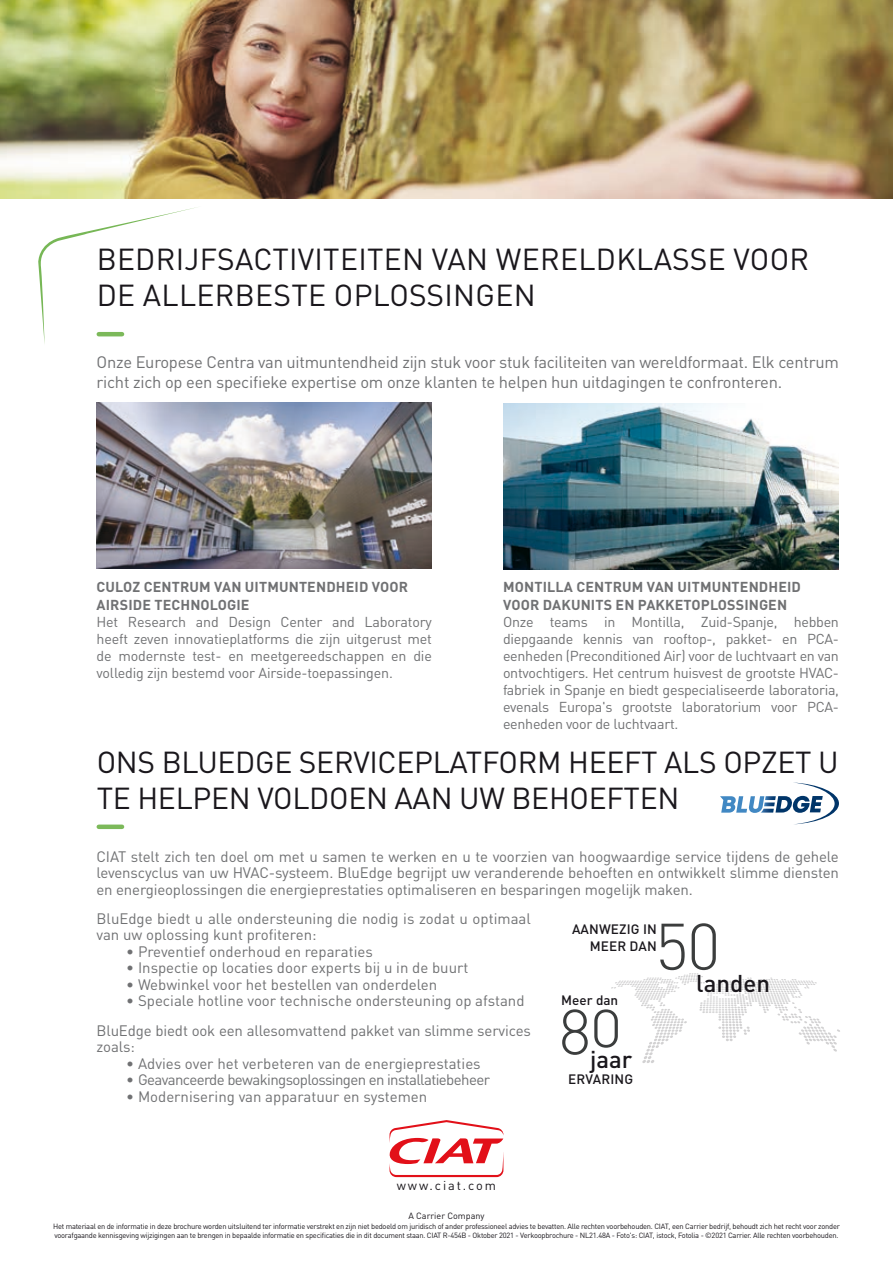
<style>
.page{position:relative;width:893px;height:1263px;background:#fff}
.page>*{position:absolute;margin:0;border:0;box-sizing:border-box;transform-origin:0 0}
.t1{font:300 64.65px "DIN";color:#3b3d3d}
.t2{font:30px/36px "DIN Pro";letter-spacing:-.01em;color:#1a171c}
.t3{font:30px/36px "DIN Pro";letter-spacing:.01em;color:#1a171c}
.t4{font:500 24px "DIN Pro";color:#1a171c}
.t5{font:16.5px/19.8px "DIN Pro";letter-spacing:-.015em;color:#707173}
.t6{font:15px/16.5px "DIN Pro";color:#707173}
.t7{font:15px "DIN Pro";letter-spacing:-.04em;color:#707173}
.t8{font:14.25px/17.1px "DIN Pro";letter-spacing:-.02em;color:#707173;text-align:justify}
.t9{font:700 14.25px/17.1px "DIN Pro";letter-spacing:.01em;color:#707173}
.t10{font:500 13.5px/16.5px "DIN Pro";letter-spacing:.01em;color:#1a171c;text-align:right}
.t11{font:12.75px "DIN Pro";letter-spacing:.15em;color:#1a171c}
.t12{font:9px "DIN Pro";color:#1a171c}
.t13{font:7.5px/9px "DIN Pro";letter-spacing:-.03em;color:#1a171c}
</style>
<div class="page">
<div style="left:99px;top:824px;width:23px;height:5px;background:#7cb95a"></div>
<svg style="left:562px;top:1009px;width:26px;height:46px"></svg>
<svg style="left:594px;top:973px;width:246px;height:90px"></svg>
<svg style="left:389px;top:1120px;width:114px;height:57px"></svg>
<img style="left:97px;top:402px;width:335px;height:166px">
<img style="left:503px;top:403px;width:336px;height:166px">
<svg style="left:38px;top:207px;width:159px;height:137px"></svg>
<img style="left:0;top:0;width:893px;height:199px">
<svg style="left:720px;top:782px;width:119px;height:42px"></svg>
<h2 class="t3" style="left:97px;top:240px;width:714px">BEDRIJFSACTIVITEITEN VAN WERELDKLASSE VOOR<br>DE ALLERBESTE OPLOSSINGEN</h2>
<p class="t5" style="left:97px;top:351px;width:744px">Onze Europese Centra van uitmuntendheid zijn stuk voor stuk faciliteiten van wereldformaat. Elk centrum richt zich op een specifieke expertise om onze klanten te helpen hun uitdagingen te confronteren.</p>
<p class="t9" style="left:97px;top:578px;width:313px">CULOZ CENTRUM VAN UITMUNTENDHEID VOOR<br>AIRSIDE TECHNOLOGIE</p>
<p class="t8" style="left:97px;top:612px;width:337px">Het Research and Design Center and Laboratory heeft zeven innovatieplatforms die zijn uitgerust met de modernste test- en meetgereedschappen en die volledig zijn bestemd voor Airside-toepassingen.</p>
<p class="t9" style="left:503px;top:578px;width:299px">MONTILLA CENTRUM VAN UITMUNTENDHEID<br>VOOR DAKUNITS EN PAKKETOPLOSSINGEN</p>
<p class="t8" style="left:503px;top:612px;width:337px">Onze teams in Montilla, Zuid-Spanje, hebben diepgaande kennis van rooftop-, pakket- en PCA&shy;eenheden (Preconditioned Air) voor de luchtvaart en van ontvochtigers. Het centrum huisvest de grootste HVAC&shy;fabriek in Spanje en biedt gespecialiseerde laboratoria, evenals Europa's grootste laboratorium voor PCA&shy;eenheden voor de luchtvaart.</p>
<h2 class="t2" style="left:97px;top:743px;width:744px">ONS BLUEDGE SERVICEPLATFORM HEEFT ALS OPZET U<br>TE HELPEN VOLDOEN AAN UW BEHOEFTEN</h2>
<p class="t6" style="left:97px;top:847px;width:744px;text-align:justify">CIAT stelt zich ten doel om met u samen te werken en u te voorzien van hoogwaardige service tijdens de gehele levenscyclus van uw HVAC-systeem. BluEdge begrijpt uw veranderende behoeften en ontwikkelt slimme diensten en energieoplossingen die energieprestaties optimaliseren en besparingen mogelijk maken.</p>
<p class="t6" style="left:97px;top:909px;width:436px">BluEdge biedt u alle ondersteuning die nodig is zodat u optimaal van uw oplossing kunt profiteren:</p>
<p class="t6" style="left:126px;top:942px;width:248px">• Preventief onderhoud en reparaties</p>
<p class="t6" style="left:126px;top:959px;width:344px">• Inspectie op locaties door experts bij u in de buurt</p>
<p class="t6" style="left:126px;top:975px;width:312px">• Webwinkel voor het bestellen van onderdelen</p>
<p class="t6" style="left:97px;top:985px;width:436px;line-height:29.2px;text-indent:30px">• Speciale hotline voor technische ondersteuning op afstand<br>BluEdge biedt ook een allesomvattend pakket van slimme services</p>
<p class="t6" style="left:97px;top:1038px;width:40px">zoals:</p>
<p class="t6" style="left:126px;top:1054px;width:356px">• Advies over het verbeteren van de energieprestaties</p>
<p class="t7" style="left:126px;top:1069px;width:365px">• Geavanceerde bewakingsoplossingen en installatiebeheer</p>
<p class="t6" style="left:126px;top:1087px;width:302px">• Modernisering van apparatuur en systemen</p>
<h1 class="t1" style="left:655px;top:907px;width:66px">50</h1>
<p class="t10" style="left:572px;top:921px;width:86px">AANWEZIG IN<br>MEER DAN</p>
<h3 class="t4" style="left:696px;top:967px;width:75px">landen</h3>
<p class="t10" style="left:561px;top:991px;width:58px">Meer dan</p>
<h3 class="t4" style="left:590px;top:1043px;width:44px">jaar</h3>
<p class="t10" style="left:568px;top:1071px;width:66px">ERVARING</p>
<p class="t11" style="left:397px;top:1177px;width:101px">www.ciat.com</p>
<p class="t12" style="left:408px;top:1210px;width:77px">A Carrier Company</p>
<p class="t13" style="left:53px;top:1221px;width:788px">Het materiaal en de informatie in deze brochure worden uitsluitend ter informatie verstrekt en zijn niet bedoeld om juridisch of ander professioneel advies te bevatten. Alle rechten voorbehouden. CIAT, een Carrier bedrijf, behoudt zich het recht voor zonder voorafgaande kennisgeving wijzigingen aan te brengen in bepaalde informatie en specificaties die in dit document staan. CIAT R-454B - Oktober 2021 - Verkoopbrochure - NL21.48A - Foto's: CIAT, istock, Fotolia - ©2021 Carrier. Alle rechten voorbehouden.</p>
</div>
